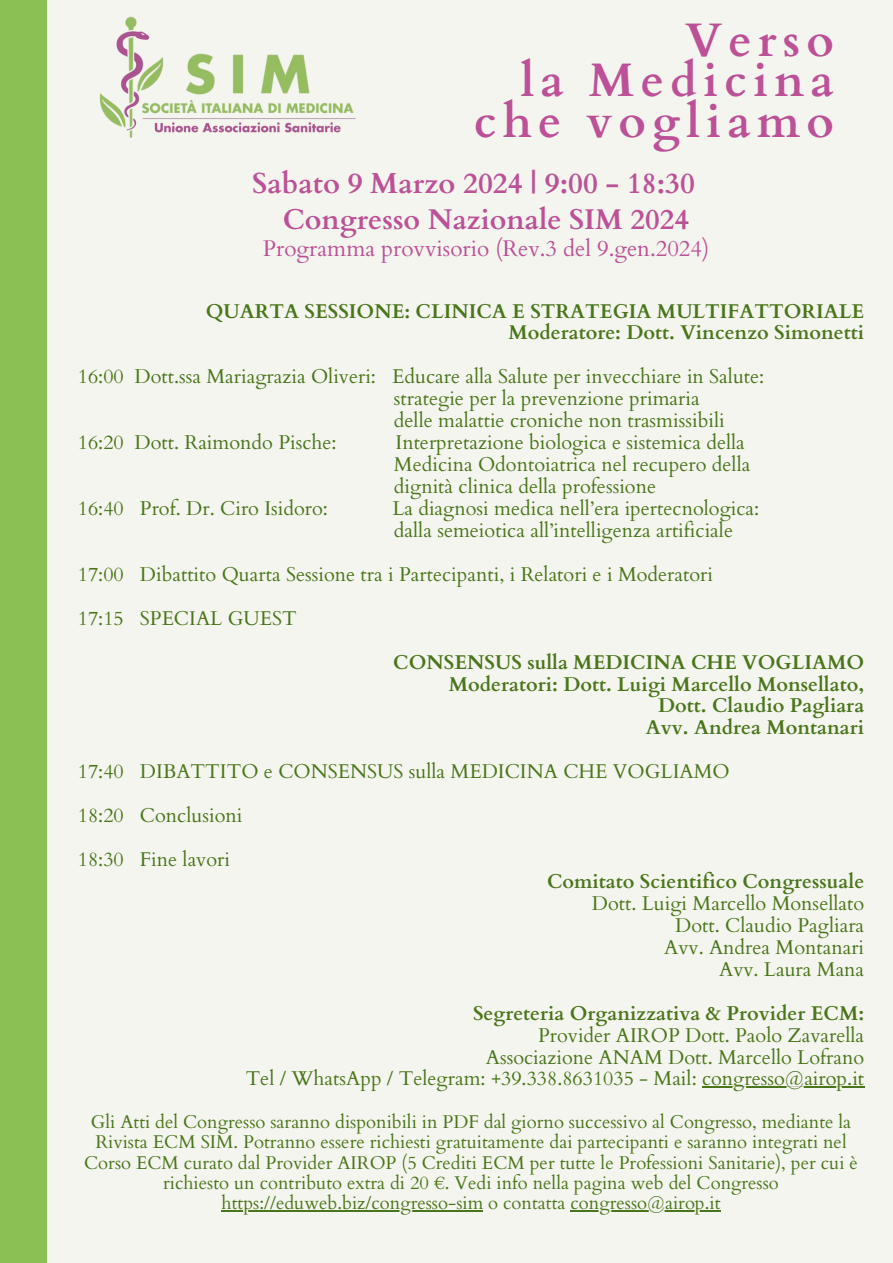
<style>
.page{position:relative;width:893px;height:1263px;background:#f5f5ef}
.page>*{position:absolute;margin:0;border:0;box-sizing:border-box;transform-origin:0 0}
.t1{font:700 47.1px "Cardo";letter-spacing:.13em;color:#bc5197}
.t2{font:700 28.95px "Cardo";color:#bc5197}
.t3{font:700 28.58px "Cardo";color:#bc5197}
.t4{font:22.58px "Cardo";color:#bc5197}
.t5{font:19.95px "Cardo";color:#4a761b}
.t6{font:700 19.95px "Cardo";color:#4a761b}
.t7{font:18.45px/20.2px "Cardo";color:#4a761b;text-align:center}
</style>
<div class="page">
<div style="left:0;top:0;width:47px;height:1263px;background:#8bc054"></div>
<hr style="left:702px;top:1086px;width:162px;height:2px;background:#4a761b">
<hr style="left:222px;top:1210px;width:261px;height:2px;background:#4a761b">
<hr style="left:570px;top:1210px;width:150px;height:2px;background:#4a761b">
<img style="left:99px;top:16px;width:257px;height:122px">
<p class="t1" style="left:685px;top:9px;width:150px">Verso</p>
<p class="t1" style="left:520px;top:49px;width:315px">la Medicina</p>
<p class="t1" style="left:474px;top:90px;width:361px">che vogliamo</p>
<p class="t2" style="left:252px;top:164px;width:444px">Sabato 9 Marzo 2024 | 9:00 - 18:30</p>
<p class="t3" style="left:283px;top:201px;width:408px">Congresso Nazionale SIM 2024</p>
<p class="t4" style="left:263px;top:233px;width:448px">Programma provvisorio (Rev.3 del 9.gen.2024)</p>
<p class="t6" style="left:206px;top:298px;width:660px">QUARTA SESSIONE: CLINICA E STRATEGIA MULTIFATTORIALE</p>
<p class="t6" style="left:508px;top:320px;width:357px">Moderatore: Dott. Vincenzo Simonetti</p>
<p class="t5" style="left:78px;top:364px;width:688px">16:00 Dott.ssa Mariagrazia Oliveri: Educare alla Salute per invecchiare in Salute:</p>
<p class="t5" style="left:394px;top:385px;width:307px">strategie per la prevenzione primaria</p>
<p class="t5" style="left:394px;top:407px;width:332px">delle malattie croniche non trasmissibili</p>
<p class="t5" style="left:78px;top:429px;width:260px">16:20 Dott. Raimondo Pische:</p>
<p class="t5" style="left:395px;top:429px;width:351px">Interpretazione biologica e sistemica della</p>
<p class="t5" style="left:394px;top:451px;width:358px">Medicina Odontoiatrica nel recupero della</p>
<p class="t5" style="left:394px;top:473px;width:264px">dignità clinica della professione</p>
<p class="t5" style="left:78px;top:495px;width:252px">16:40 Prof. Dr. Ciro Isidoro:</p>
<p class="t5" style="left:392px;top:495px;width:368px">La diagnosi medica nell’era ipertecnologica:</p>
<p class="t5" style="left:394px;top:517px;width:340px">dalla semeiotica all’intelligenza artificiale</p>
<p class="t5" style="left:78px;top:561px;width:637px">17:00 Dibattito Quarta Sessione tra i Partecipanti, i Relatori e i Moderatori</p>
<p class="t5" style="left:78px;top:605px;width:220px">17:15 SPECIAL GUEST</p>
<p class="t6" style="left:393px;top:649px;width:472px">CONSENSUS sulla MEDICINA CHE VOGLIAMO</p>
<p class="t6" style="left:449px;top:671px;width:417px">Moderatori: Dott. Luigi Marcello Monsellato,</p>
<p class="t6" style="left:658px;top:693px;width:208px">Dott. Claudio Pagliara</p>
<p class="t6" style="left:646px;top:715px;width:220px">Avv. Andrea Montanari</p>
<p class="t5" style="left:78px;top:758px;width:653px">17:40 DIBATTITO e CONSENSUS sulla MEDICINA CHE VOGLIAMO</p>
<p class="t5" style="left:78px;top:802px;width:166px">18:20 Conclusioni</p>
<p class="t5" style="left:78px;top:846px;width:154px">18:30 Fine lavori</p>
<p class="t6" style="left:547px;top:868px;width:319px">Comitato Scientifico Congressuale</p>
<p class="t5" style="left:592px;top:890px;width:274px">Dott. Luigi Marcello Monsellato</p>
<p class="t5" style="left:675px;top:912px;width:191px">Dott. Claudio Pagliara</p>
<p class="t5" style="left:664px;top:934px;width:201px">Avv. Andrea Montanari</p>
<p class="t5" style="left:719px;top:956px;width:147px">Avv. Laura Mana</p>
<p class="t6" style="left:473px;top:1000px;width:393px">Segreteria Organizzativa &amp; Provider ECM:</p>
<p class="t5" style="left:538px;top:1022px;width:328px">Provider AIROP Dott. Paolo Zavarella</p>
<p class="t5" style="left:486px;top:1044px;width:380px">Associazione ANAM Dott. Marcello Lofrano</p>
<p class="t5" style="left:246px;top:1066px;width:620px">Tel / WhatsApp / Telegram: +39.338.8631035 - Mail: congresso@airop.it</p>
<p class="t7" style="left:84px;top:1112px;width:775px">Gli Atti del Congresso saranno disponibili in PDF dal giorno successivo al Congresso, mediante la Rivista ECM SIM. Potranno essere richiesti gratuitamente dai partecipanti e saranno integrati nel Corso ECM curato dal Provider AIROP (5 Crediti ECM per tutte le Professioni Sanitarie), per cui è richiesto un contributo extra di 20 €. Vedi info nella pagina web del Congresso https://eduweb.biz/congresso-sim o contatta congresso@airop.it</p>
</div>
